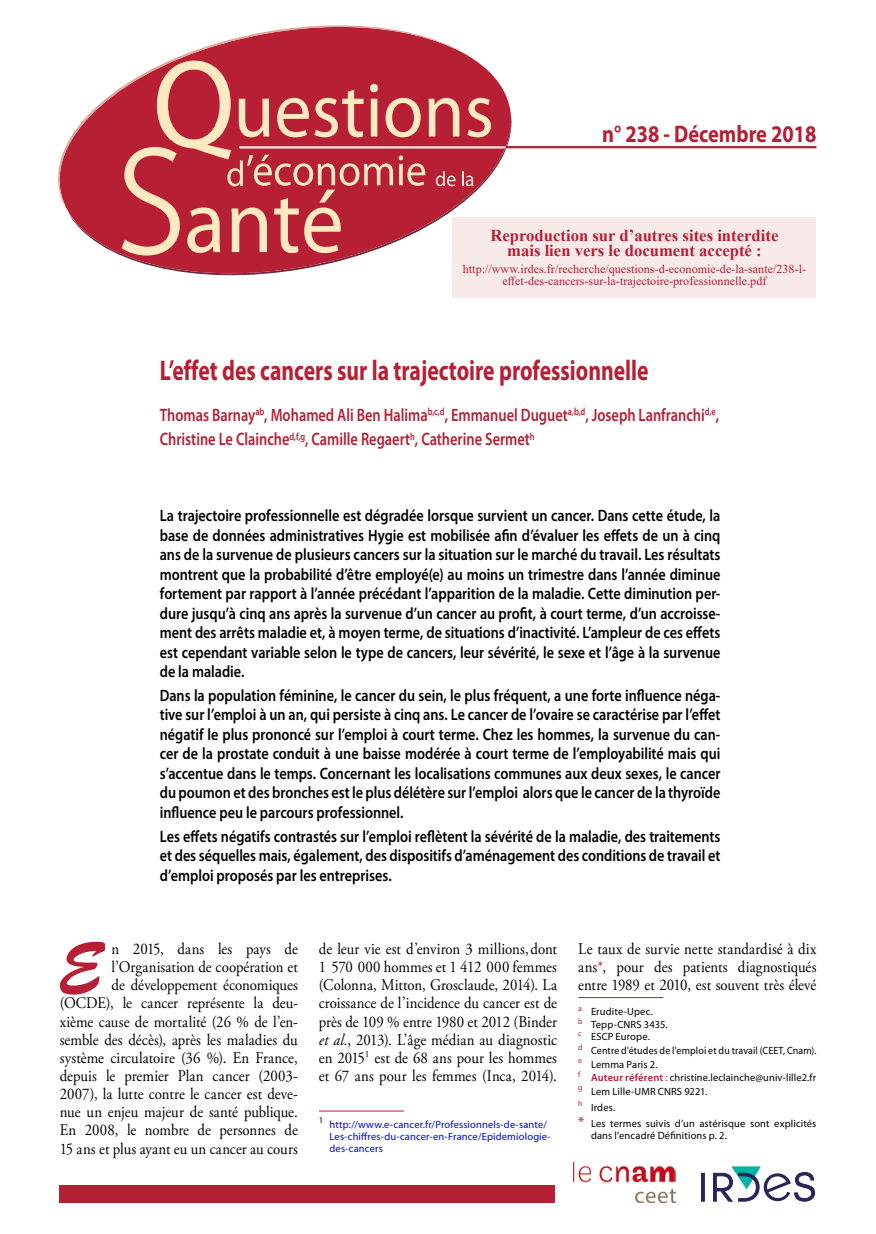
<style>
.page{position:relative;width:876px;height:1234px;background:#fff}
.page>*{position:absolute;margin:0;border:0;box-sizing:border-box;transform-origin:0 0}
.Texte_avec_lettrine{font:68.4px "Brush Script Std";color:#b61f34;scale:.91 1}
.Titre_QES{font:700 28.5px "Myriad Pro";color:#b61f34;scale:.76 1}
.t1{font:700 24px "Myriad Pro";color:#b61f34;scale:.85 1}
.Auteurs{font:600 18px/24px "Myriad Pro";color:#b61f34;scale:.8 1}
.t2{font:700 16.65px "Times New Roman";color:#b61f34}
.Chapeau{font:600 16.5px/19.5px "Myriad Pro";color:#000;text-align:justify;scale:.86 1}
.Texte_avec_lettrine-2{font:16.35px/18.1px "Adobe Garamond Pro";color:#000;text-align:justify;scale:.91 1}
.t3{font:12.15px/12.1px "Times New Roman";color:#b61f34;text-align:center}
.Note_de_bas_de_page{font:10.5px/12px "Myriad Pro";letter-spacing:.01em;color:#000}
.NoteBasPage_Manuelle{font:10.5px/12px "Myriad Pro";letter-spacing:.01em;color:#00f}
.Note_de_bas_de_page-2{font:10.5px "Myriad Pro";letter-spacing:.01em;color:#000;scale:.95 1}
.NoteBasPage_Manuelle-2{font:10.5px "Myriad Pro";letter-spacing:.01em;color:#000}
.NoteBasPage_Manuelle-3{font:8.7px "Myriad Pro";color:#000}
.s1{font-style:italic}
.s2{color:#b61f34}
.s3{font-weight:600;color:#b61f34}
.s4{font-size:15px;color:#b61f34}
</style>
<div class="page">
<hr style="left:506px;top:146px;width:310px;height:2px;background:#b61f34">
<div style="left:59px;top:1184px;width:496px;height:17px;background:#b61f34"></div>
<svg style="left:701px;top:1172px;width:4px;height:29px"></svg>
<svg style="left:713px;top:1166px;width:102px;height:35px"></svg>
<svg style="left:67px;top:73px;width:453px;height:203px"></svg>
<svg style="left:58px;top:25px;width:419px;height:186px;fill:#b61f34"></svg>
<hr style="left:239px;top:146px;width:266px;height:2px;background:#f5ebdd">
<svg style="left:122px;top:61px;width:369px;height:194px;background:#c75159"></svg>
<img style="left:574px;top:1162px;width:102px;height:39px">
<div style="left:452px;top:217px;width:364px;height:81px;background:#f8eae8"></div>
<hr style="left:578px;top:996px;width:85px;height:1px;background:#b61f34">
<hr style="left:319px;top:1110px;width:85px;height:1px;background:#b61f34">
<h3 class="t1" style="left:602px;top:118px;width:254px">n° 238 - Décembre 2018</h3>
<p class="t2" style="left:490px;top:223px;width:289px">Reproduction sur d’autres sites interdite</p>
<p class="t2" style="left:507px;top:239px;width:256px">mais lien vers le document accepté :</p>
<p class="t3" style="left:463px;top:262px;width:345px">http://www.irdes.fr/recherche/questions-d-economie-de-la-sante/238-l&shy;effet-des-cancers-sur-la-trajectoire-professionnelle.pdf</p>
<p class="Titre_QES" style="left:160px;top:352px;width:645px">L’effet des cancers sur la trajectoire professionnelle</p>
<p class="Auteurs" style="left:160px;top:403px;width:701px">Thomas Barnay<sup>ab</sup>, Mohamed Ali Ben Halima<sup>b,c,d</sup>, Emmanuel Duguet<sup>a,b,d</sup>, Joseph Lanfranchi<sup>d,e</sup>,<br>Christine Le Clainche<sup>d,f,g</sup>, Camille Regaert<sup>h</sup>, Catherine Sermet<sup>h</sup></p>
<p class="Chapeau" style="left:160px;top:505px;width:653px">La trajectoire professionnelle est dégradée lorsque survient un cancer. Dans cette étude, la base de données administratives Hygie est mobilisée afin d’évaluer les effets de un à cinq ans de la survenue de plusieurs cancers sur la situation sur le marché du travail. Les résultats montrent que la probabilité d’être employé(e) au moins un trimestre dans l’année diminue fortement par rapport à l’année précédant l’apparition de la maladie. Cette diminution per&shy;dure jusqu’à cinq ans après la survenue d’un cancer au profit, à court terme, d’un accroisse&shy;ment des arrêts maladie et, à moyen terme, de situations d’inactivité. L’ampleur de ces effets est cependant variable selon le type de cancers, leur sévérité, le sexe et l’âge à la survenue de la maladie.</p>
<p class="Chapeau" style="left:160px;top:685px;width:653px">Dans la population féminine, le cancer du sein, le plus fréquent, a une forte influence néga&shy;tive sur l’emploi à un an, qui persiste à cinq ans. Le cancer de l’ovaire se caractérise par l’effet négatif le plus prononcé sur l’emploi à court terme. Chez les hommes, la survenue du can&shy;cer de la prostate conduit à une baisse modérée à court terme de l’employabilité mais qui s’accentue dans le temps. Concernant les localisations communes aux deux sexes, le cancer du poumon et des bronches est le plus délétère sur l’emploi alors que le cancer de la thyroïde influence peu le parcours professionnel.</p>
<p class="Chapeau" style="left:160px;top:825px;width:653px">Les effets négatifs contrastés sur l’emploi reflètent la sévérité de la maladie, des traitements et des séquelles mais, également, des dispositifs d’aménagement des conditions de travail et d’emploi proposés par les entreprises.</p>
<p class="Texte_avec_lettrine" style="left:58px;top:928px;width:50px">E</p>
<p class="Texte_avec_lettrine-2" style="left:60px;top:939px;width:263px;text-align:right">n 2015, dans les pays de l’Organisation de coopération et<br>de développement économiques (OCDE), le cancer représente la deu&shy;xième cause de mortalité (26 % de l’en&shy;semble des décès), après les maladies du système circulatoire (36 %). En France, depuis le premier Plan cancer (2003- 2007), la lutte contre le cancer est deve&shy;nue un enjeu majeur de santé publique.<br>En 2008, le nombre de personnes de 15 ans et plus ayant eu un cancer au cours</p>
<p class="Texte_avec_lettrine-2" style="left:319px;top:939px;width:263px">de leur vie est d’environ 3 millions,dont 1 570 000 hommes et 1 412 000 femmes (Colonna, Mitton, Grosclaude, 2014). La croissance de l’incidence du cancer est de près de 109 % entre 1980 et 2012 (Binder <span class="s1">et al.</span>, 2013). L’âge médian au diagnostic en 2015<sup>1</sup> est de 68 ans pour les hommes et 67 ans pour les femmes (Inca, 2014).</p>
<p class="NoteBasPage_Manuelle-3" style="left:319px;top:1114px;width:6px">1</p>
<p class="NoteBasPage_Manuelle" style="left:330px;top:1118px;width:223px">http://www.e-cancer.fr/Professionnels-de-sante/<br>Les-chiffres-du-cancer-en-France/Epidemiologie&shy;des-cancers</p>
<p class="Texte_avec_lettrine-2" style="left:578px;top:939px;width:263px">Le taux de survie nette standardisé à dix ans<span class="s2">*</span>, pour des patients diagnostiqués entre 1989 et 2010, est souvent très élevé</p>
<p class="NoteBasPage_Manuelle-2" style="left:578px;top:1004px;width:76px"><sup>a</sup> Erudite-Upec.</p>
<p class="Note_de_bas_de_page" style="left:578px;top:1018px;width:91px"><sup>b</sup> Tepp-CNRS 3435.</p>
<p class="Note_de_bas_de_page" style="left:578px;top:1030px;width:73px"><sup>c</sup> ESCP Europe.</p>
<p class="Note_de_bas_de_page-2" style="left:578px;top:1043px;width:252px"><sup>d</sup> Centre d'études de l'emploi et du travail (CEET, Cnam).</p>
<p class="Note_de_bas_de_page" style="left:578px;top:1057px;width:81px"><sup>e</sup> Lemma Paris 2.</p>
<p class="Note_de_bas_de_page" style="left:578px;top:1071px;width:239px"><sup>f</sup> <span class="s3">Auteur référent</span> <span class="s2">:</span> christine.leclainche@univ-lille2.fr</p>
<p class="Note_de_bas_de_page" style="left:578px;top:1084px;width:131px"><sup>g</sup> Lem Lille-UMR CNRS 9221.</p>
<p class="Note_de_bas_de_page" style="left:578px;top:1100px;width:38px"><sup>h</sup> Irdes.</p>
<p class="Note_de_bas_de_page" style="left:591px;top:1117px;width:227px;text-indent:-13px"><span class="s4">*</span> Les termes suivis d’un astérisque sont explicités dans l’encadré Définitions p. 2.</p>
</div>
